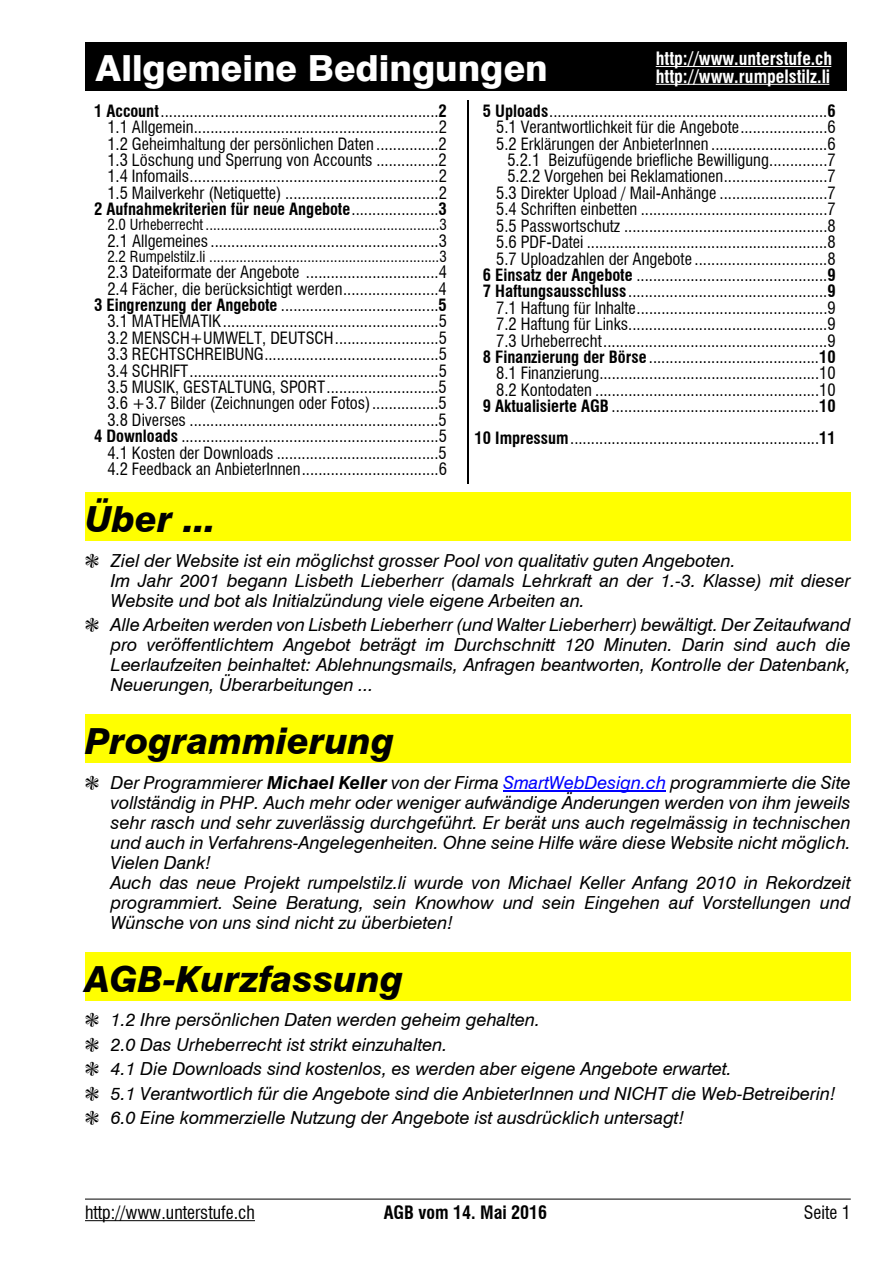
<style>
.page{position:relative;width:893px;height:1263px;background:#fff}
.page>*{position:absolute;margin:0;border:0;box-sizing:border-box;transform-origin:0 0}
.t1{font:italic 800 36px "Swiss 721 BT";color:#000}
.t2{font:800 36px "Swiss 721 BT";color:#fff}
.t3{font:italic 18px/20px "Swiss 721 BT";color:#000}
.t4{font:700 condensed 18px/18px "Swiss 721 BT";color:#fff}
.t5{font:condensed 18px "Swiss 721 BT";color:#000}
.t6{font:700 condensed 18px "Swiss 721 BT";color:#000}
.t7{font:condensed 16.5px/16.4px "Swiss 721 BT";color:#000;text-align:right}
.t8{font:condensed 15px "Swiss 721 BT";color:#000}
.s1{font-weight:700}
.s2{color:#00f}
</style>
<div class="page">
<div style="left:85px;top:42px;width:761px;height:48px;background:#000"></div>
<div style="left:85px;top:493px;width:765px;height:48px;background:#ff0"></div>
<div style="left:85px;top:715px;width:765px;height:48px;background:#ff0"></div>
<hr style="left:503px;top:791px;width:163px;height:1px;background:#00f">
<div style="left:85px;top:952px;width:765px;height:49px;background:#ff0"></div>
<hr style="left:85px;top:1199px;width:765px;height:1px;background:#000">
<hr style="left:85px;top:1220px;width:170px;height:1px;background:#000">
<hr style="left:467px;top:101px;width:2px;height:383px;background:#000">
<hr style="left:655px;top:66px;width:176px;height:1px;background:#fff">
<hr style="left:655px;top:84px;width:174px;height:1px;background:#fff">
<h1 class="t2" style="left:96px;top:46px;width:453px">Allgemeine Bedingungen</h1>
<p class="t4" style="left:655px;top:49px;width:178px">http://www.unterstufe.ch http://www.rumpelstilz.li</p>
<p class="t7" style="left:94px;top:103px;width:354px"><span class="s1">1 Account</span>...................................................................<span class="s1">2<br></span>1.1 Allgemein...........................................................2<br>1.2 Geheimhaltung der persönlichen Daten ...............2<br>1.3 Löschung und Sperrung von Accounts ...............2<br>1.4 Infomails............................................................2<br>1.5 Mailverkehr (Netiquette) .....................................2<br><span class="s1">2 Aufnahmekriterien für neue Angebote</span>.....................<span class="s1">3</span></p>
<p class="t8" style="left:107px;top:216px;width:341px">2.0 Urheberrecht ..............................................................3</p>
<p class="t7" style="left:107px;top:233px;width:341px">2.1 Allgemeines .......................................................3</p>
<p class="t8" style="left:107px;top:247px;width:341px">2.2 Rumpelstilz.li .............................................................3</p>
<p class="t7" style="left:94px;top:264px;width:354px">2.3 Dateiformate der Angebote ................................4<br>2.4 Fächer, die berücksichtigt werden.......................4<br><span class="s1">3 Eingrenzung der Angebote</span> ......................................<span class="s1">5<br></span>3.1 MATHEMATIK....................................................5<br>3.2 MENSCH+UMWELT, DEUTSCH.........................5<br>3.3 RECHTSCHREIBUNG..........................................5<br>3.4 SCHRIFT............................................................5<br>3.5 MUSIK, GESTALTUNG, SPORT...........................5<br>3.6 +3.7 Bilder (Zeichnungen oder Fotos)................5<br>3.8 Diverses ............................................................5<br><span class="s1">4 Downloads</span> ..............................................................5<br>4.1 Kosten der Downloads .......................................5<br>4.2 Feedback an AnbieterInnen.................................6</p>
<p class="t7" style="left:483px;top:103px;width:354px"><span class="s1">5 Uploads</span>...................................................................<span class="s1">6<br></span>5.1 Verantwortlichkeit für die Angebote.....................6<br>5.2 Erklärungen der AnbieterInnen ............................6<br>5.2.1 Beizufügende briefliche Bewilligung..............7<br>5.2.2 Vorgehen bei Reklamationen.........................7<br>5.3 Direkter Upload / Mail-Anhänge ..........................7<br>5.4 Schriften einbetten .............................................7<br>5.5 Passwortschutz .................................................8<br>5.6 PDF-Datei ..........................................................8<br>5.7 Uploadzahlen der Angebote ................................8<br><span class="s1">6 Einsatz der Angebote</span> ..............................................<span class="s1">9<br>7 Haftungsausschluss</span> ................................................<span class="s1">9<br></span>7.1 Haftung für Inhalte..............................................9<br>7.2 Haftung für Links................................................9<br>7.3 Urheberrecht......................................................9<br><span class="s1">8 Finanzierung der Börse</span> .........................................<span class="s1">10<br></span>8.1 Finanzierung.....................................................10<br>8.2 Kontodaten ......................................................10<br><span class="s1">9 Aktualisierte AGB</span> ..................................................<span class="s1">10</span></p>
<p class="t7" style="left:474px;top:429px;width:362px"><span class="s1">10 Impressum</span>............................................................<span class="s1">11</span></p>
<h1 class="t1" style="left:85px;top:497px;width:132px">Über ...</h1>
<p class="t3" style="left:111px;top:550px;width:741px">Ziel der Website ist ein möglichst grosser Pool von qualitativ guten Angeboten.<br>Im Jahr 2001 begann Lisbeth Lieberherr (damals Lehrkraft an der 1.-3. Klasse) mit dieser<br>Website und bot als Initialzündung viele eigene Arbeiten an.</p>
<p class="t3" style="left:111px;top:615px;width:741px;text-align:justify">Alle Arbeiten werden von Lisbeth Lieberherr (und Walter Lieberherr) bewältigt. Der Zeitaufwand pro veröffentlichtem Angebot beträgt im Durchschnitt 120 Minuten. Darin sind auch die Leerlaufzeiten beinhaltet: Ablehnungsmails, Anfragen beantworten, Kontrolle der Datenbank, Neuerungen, Überarbeitungen ...</p>
<h1 class="t1" style="left:85px;top:719px;width:311px">Programmierung</h1>
<p class="t3" style="left:111px;top:772px;width:741px">Der Programmierer <span class="s1">Michael Keller</span> von der Firma <span class="s2">SmartWebDesign.ch</span> programmierte die Site vollständig in PHP. Auch mehr oder weniger aufwändige Änderungen werden von ihm jeweils sehr rasch und sehr zuverlässig durchgeführt. Er berät uns auch regelmässig in technischen und auch in Verfahrens-Angelegenheiten. Ohne seine Hilfe wäre diese Website nicht möglich.<br>Vielen Dank!<br>Auch das neue Projekt rumpelstilz.li wurde von Michael Keller Anfang 2010 in Rekordzeit programmiert. Seine Beratung, sein Knowhow und sein Eingehen auf Vorstellungen und Wünsche von uns sind nicht zu überbieten!</p>
<h1 class="t1" style="left:85px;top:957px;width:320px">AGB-Kurzfassung</h1>
<p class="t3" style="left:111px;top:1008px;width:726px;line-height:24.5px">1.2 Ihre persönlichen Daten werden geheim gehalten.<br>2.0 Das Urheberrecht ist strikt einzuhalten.<br>4.1 Die Downloads sind kostenlos, es werden aber eigene Angebote erwartet.<br>5.1 Verantwortlich für die Angebote sind die AnbieterInnen und NICHT die Web-Betreiberin!<br>6.0 Eine kommerzielle Nutzung der Angebote ist ausdrücklich untersagt!</p>
<p class="t5" style="left:85px;top:1202px;width:171px">http://www.unterstufe.ch</p>
<p class="t6" style="left:384px;top:1202px;width:165px">AGB vom 14. Mai 2016</p>
<p class="t5" style="left:803px;top:1202px;width:48px">Seite 1</p>
</div>
